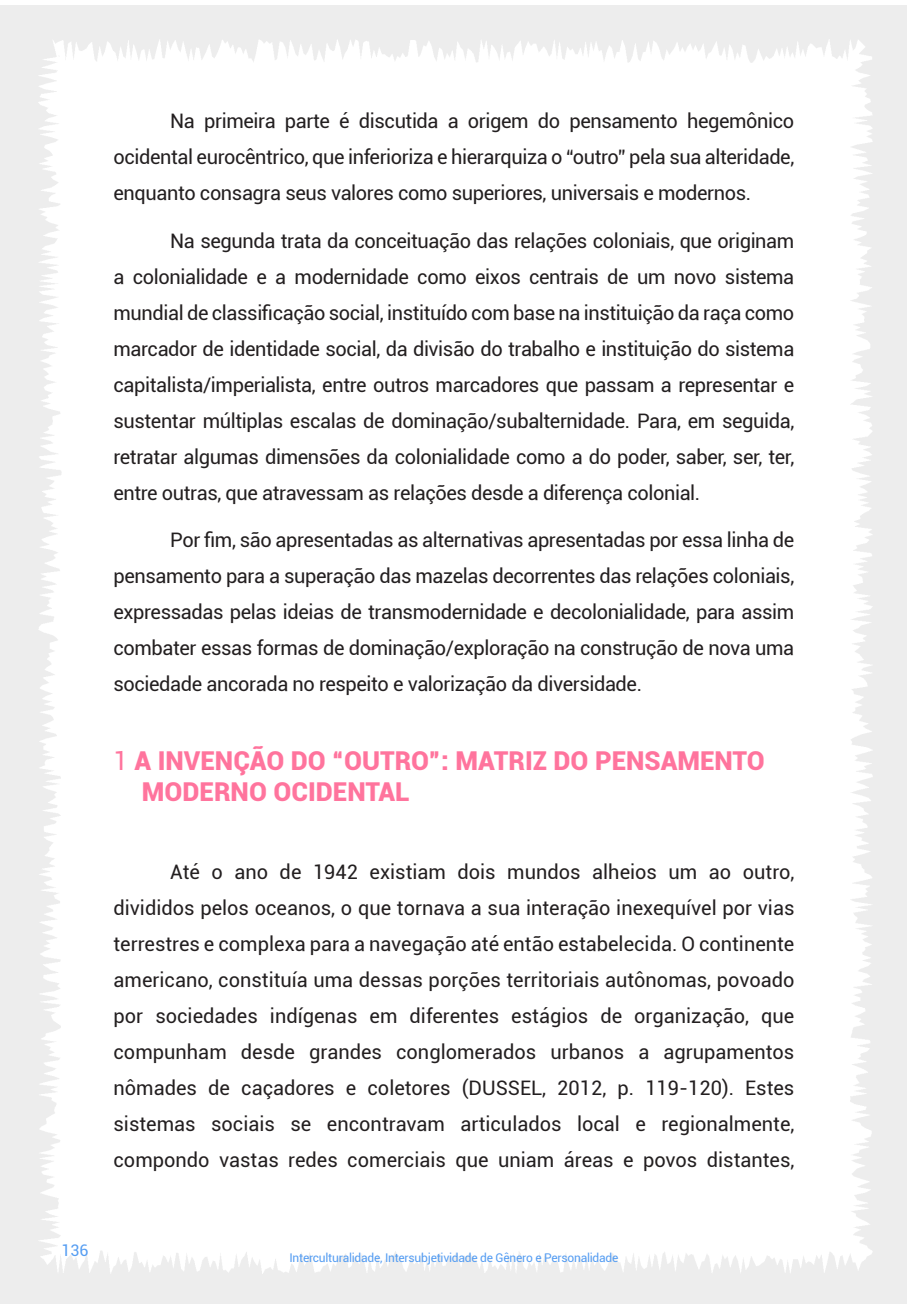
<style>
.page{position:relative;width:908px;height:1304px;background:#fff}
.page>*{position:absolute;margin:0;border:0;box-sizing:border-box;transform-origin:0 0}
.Título_1{font:900 26px/31.2px "Roboto";color:#ff749d}
.texto{font:20px/36px "Roboto";letter-spacing:-.02em;color:#231f20;text-align:justify}
.t1{font:16px "Roboto";color:#559df2}
.t2{font:12px "Roboto";letter-spacing:-.02em;color:#559df2}
.s1{font-weight:400}
</style>
<div class="page">
<p class="texto" style="left:113px;top:103px;width:682px;text-indent:57px">Na primeira parte é discutida a origem do pensamento hegemônico ocidental eurocêntrico, que inferioriza e hierarquiza o “outro” pela sua alteridade, enquanto consagra seus valores como superiores, universais e modernos.</p>
<p class="texto" style="left:113px;top:222px;width:682px;text-indent:57px">Na segunda trata da conceituação das relações coloniais, que originam a colonialidade e a modernidade como eixos centrais de um novo sistema mundial de classificação social, instituído com base na instituição da raça como marcador de identidade social, da divisão do trabalho e instituição do sistema capitalista/imperialista, entre outros marcadores que passam a representar e sustentar múltiplas escalas de dominação/subalternidade. Para, em seguida, retratar algumas dimensões da colonialidade como a do poder, saber, ser, ter, entre outras, que atravessam as relações desde a diferença colonial.</p>
<p class="texto" style="left:113px;top:521px;width:682px;text-indent:57px">Por fim, são apresentadas as alternativas apresentadas por essa linha de pensamento para a superação das mazelas decorrentes das relações coloniais, expressadas pelas ideias de transmodernidade e decolonialidade, para assim combater essas formas de dominação/exploração na construção de nova uma sociedade ancorada no respeito e valorização da diversidade.</p>
<p class="Título_1" style="left:142px;top:744px;width:624px;text-indent:-28px"><span class="s1">1</span> A INVENÇÃO DO “OUTRO”: MATRIZ DO PENSAMENTO<br>MODERNO OCIDENTAL</p>
<p class="texto" style="left:113px;top:853px;width:682px;text-indent:57px">Até o ano de 1942 existiam dois mundos alheios um ao outro, divididos pelos oceanos, o que tornava a sua interação inexequível por vias terrestres e complexa para a navegação até então estabelecida. O continente americano, constituía uma dessas porções territoriais autônomas, povoado por sociedades indígenas em diferentes estágios de organização, que compunham desde grandes conglomerados urbanos a agrupamentos nômades de caçadores e coletores (DUSSEL, 2012, p. 119-120). Estes sistemas sociais se encontravam articulados local e regionalmente, compondo vastas redes comerciais que uniam áreas e povos distantes,</p>
<p class="t1" style="left:61px;top:1239px;width:29px">136</p>
<p class="t2" style="left:289px;top:1249px;width:330px">Interculturalidade, Intersubjetividade de Gênero e Personalidade</p>
</div>
